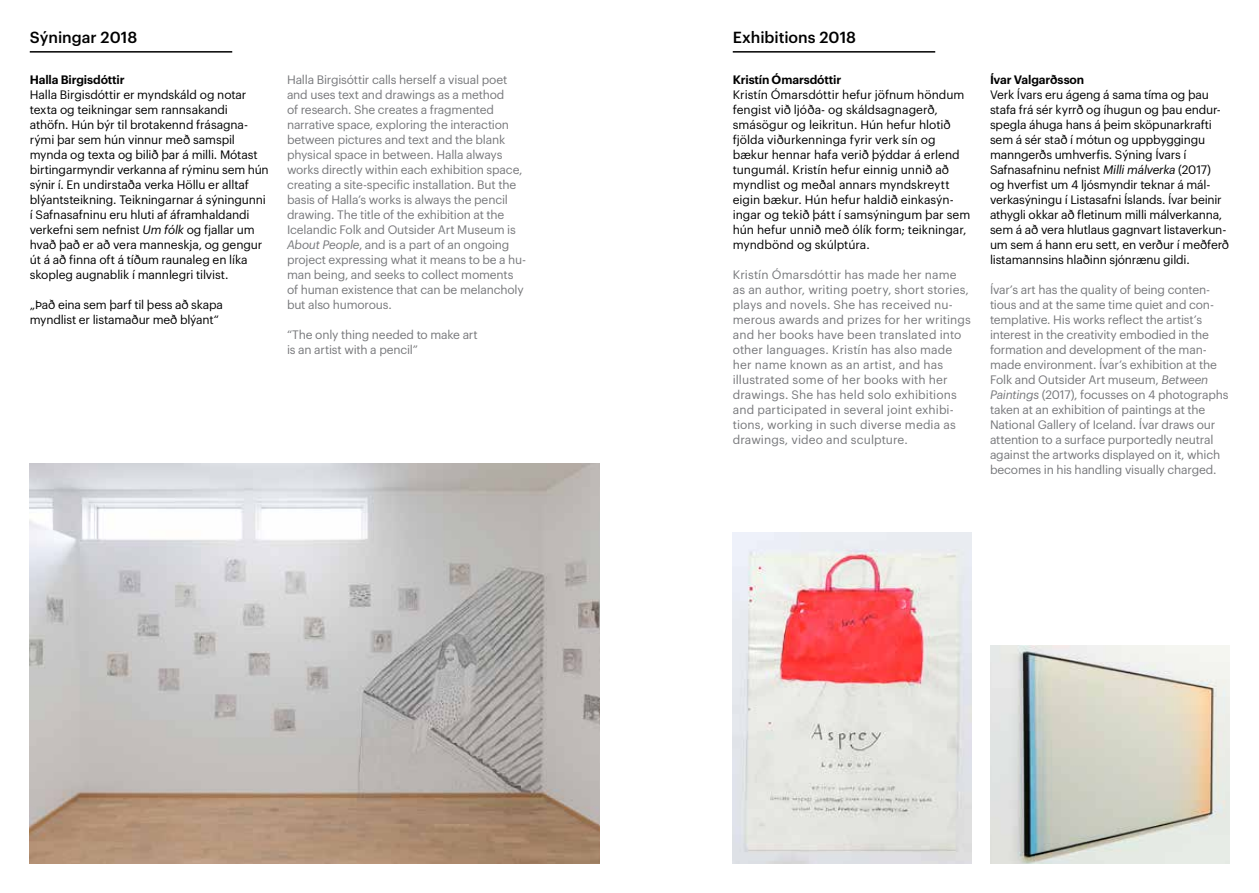
<style>
.page{position:relative;width:1259px;height:893px;background:#fff}
.page>*{position:absolute;margin:0;border:0;box-sizing:border-box;transform-origin:0 0}
.t1{font:500 15.75px "Graphik";color:#000}
.t2{font:12px/15px "Graphik";letter-spacing:-.01em;color:#000}
.t3{font:12px/15px "Graphik";letter-spacing:-.015em;color:#77787b}
.t4{font:12px/15px "Graphik";letter-spacing:.01em;color:#77787b}
.t5{font:600 12px "Graphik";letter-spacing:-.01em;color:#000}
.s1{font-style:italic}
</style>
<div class="page">
<hr style="left:733px;top:51px;width:202px;height:2px;background:#000">
<img style="left:990px;top:646px;width:239px;height:217px">
<img style="left:733px;top:532px;width:239px;height:331px">
<hr style="left:30px;top:51px;width:202px;height:2px;background:#000">
<img style="left:30px;top:463px;width:570px;height:400px">
<h1 class="t1" style="left:30px;top:25px;width:109px">Sýningar 2018</h1>
<p class="t5" style="left:30px;top:70px;width:96px">Halla Birgisdóttir</p>
<p class="t2" style="left:30px;top:86px;width:240px">Halla Birgisdóttir er myndskáld og notar texta og teikningar sem rannsakandi athöfn. Hún býr til brotakennd frásagna&shy;rými þar sem hún vinnur með samspil mynda og texta og bilið þar á milli. Mótast birtingarmyndir verkanna af rýminu sem hún sýnir í. En undirstaða verka Höllu er alltaf blýantsteikning. Teikningarnar á sýningunni í Safnasafninu eru hluti af áframhaldandi verkefni sem nefnist <span class="s1">Um fólk</span> og fjallar um hvað það er að vera manneskja, og gengur út á að finna oft á tíðum raunaleg en líka skopleg augnablik í mannlegri tilvist.</p>
<p class="t2" style="left:30px;top:296px;width:195px">„Það eina sem þarf til þess að skapa myndlist er listamaður með blýant“</p>
<p class="t3" style="left:287px;top:71px;width:241px">Halla Birgisóttir calls herself a visual poet and uses text and drawings as a method<br>of research. She creates a fragmented narrative space, exploring the interaction between pictures and text and the blank physical space in between. Halla always works directly within each exhibition space, creating a site-specific installation. But the basis of Halla’s works is always the pencil drawing. The title of the exhibition at the Icelandic Folk and Outsider Art Museum is <span class="s1">About People</span>, and is a part of an ongoing project expressing what it means to be a hu&shy;man being, and seeks to collect moments of human existence that can be melancholy but also humorous.</p>
<p class="t3" style="left:287px;top:326px;width:192px">“The only thing needed to make art is an artist with a pencil”</p>
<h1 class="t1" style="left:733px;top:25px;width:125px">Exhibitions 2018</h1>
<p class="t5" style="left:733px;top:70px;width:110px">Kristín Ómarsdóttir</p>
<p class="t2" style="left:733px;top:86px;width:239px">Kristín Ómarsdóttir hefur jöfnum höndum fengist við ljóða- og skáldsagnagerð, smásögur og leikritun. Hún hefur hlotið fjölda viðurkenninga fyrir verk sín og bækur hennar hafa verið þýddar á erlend tungumál. Kristín hefur einnig unnið að myndlist og meðal annars myndskreytt eigin bækur. Hún hefur haldið einkasýn&shy;ingar og tekið þátt í samsýningum þar sem hún hefur unnið með ólík form; teikningar, myndbönd og skúlptúra.</p>
<p class="t4" style="left:733px;top:266px;width:240px">Kristín Ómarsdóttir has made her name as an author, writing poetry, short stories, plays and novels. She has received nu&shy;merous awards and prizes for her writings and her books have been translated into other languages. Kristín has also made her name known as an artist, and has illustrated some of her books with her drawings. She has held solo exhibitions and participated in several joint exhibi&shy;tions, working in such diverse media as drawings, video and sculpture.</p>
<p class="t5" style="left:990px;top:70px;width:96px">Ívar Valgarðsson</p>
<p class="t2" style="left:990px;top:86px;width:241px">Verk Ívars eru ágeng á sama tíma og þau stafa frá sér kyrrð og íhugun og þau endur&shy;spegla áhuga hans á þeim sköpunarkrafti sem á sér stað í mótun og uppbyggingu manngerðs umhverfis. Sýning Ívars í Safnasafninu nefnist <span class="s1">Milli málverka</span> (2017)<br>og hverfist um 4 ljósmyndir teknar á mál&shy;verkasýningu í Listasafni Íslands. Ívar beinir athygli okkar að fletinum milli málverkanna, sem á að vera hlutlaus gagnvart listaverkun&shy;um sem á hann eru sett, en verður í meðferð listamannsins hlaðinn sjónrænu gildi.</p>
<p class="t3" style="left:990px;top:281px;width:240px">Ívar’s art has the quality of being conten&shy;tious and at the same time quiet and con&shy;templative. His works reflect the artist’s interest in the creativity embodied in the formation and development of the man&shy;made environment. Ívar’s exhibition at the Folk and Outsider Art museum, <span class="s1">Between Paintings</span> (2017), focusses on 4 photographs taken at an exhibition of paintings at the National Gallery of Iceland. Ívar draws our attention to a surface purportedly neutral against the artworks displayed on it, which becomes in his handling visually charged.</p>
</div>
